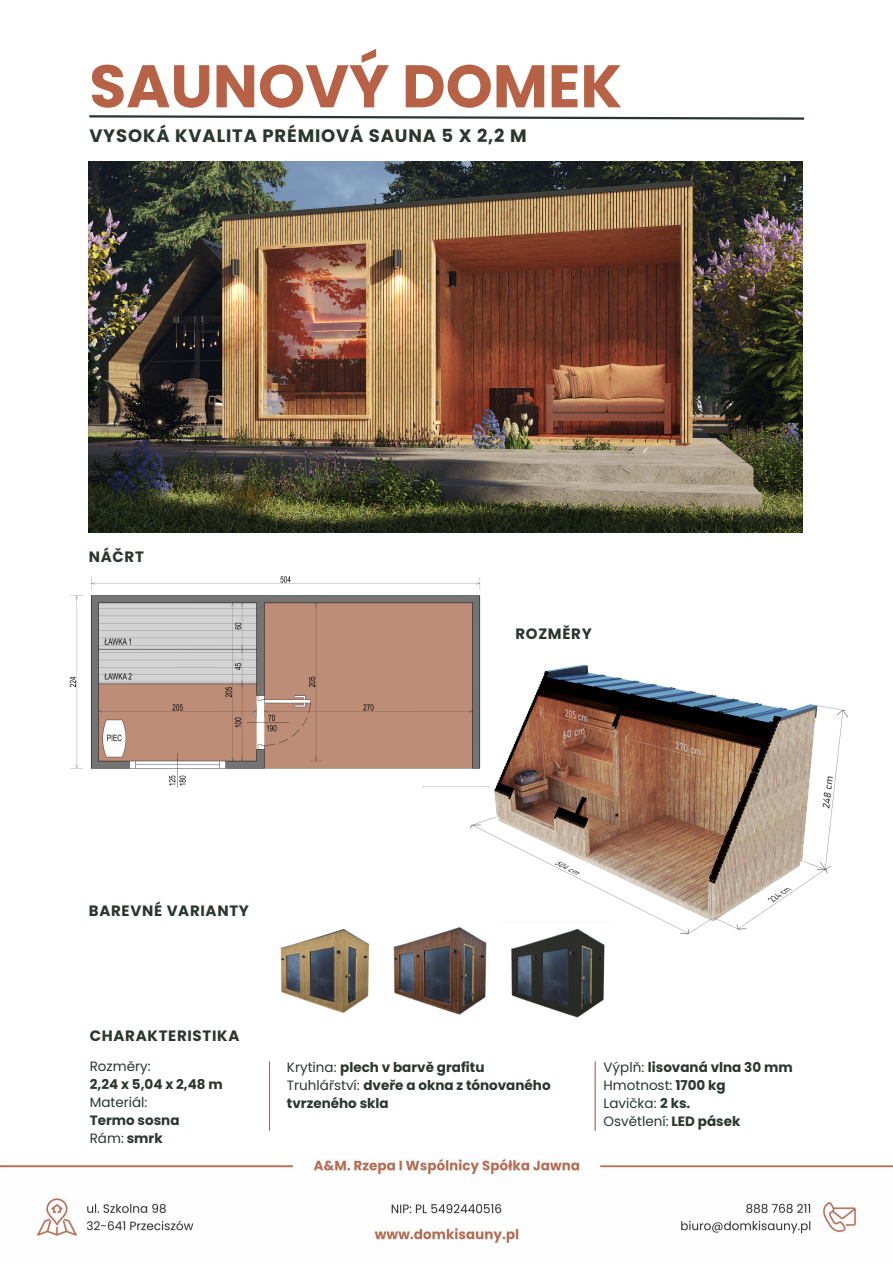
<style>
.page{position:relative;width:893px;height:1264px;background:#fff}
.page>*{position:absolute;margin:0;border:0;box-sizing:border-box;transform-origin:0 0}
.t1{font:700 60px "Poppins";color:#b76146}
.t2{font:700 18px "Poppins";letter-spacing:.045em;color:#2a362f}
.t3{font:700 15px "Poppins";letter-spacing:.045em;color:#2a362f}
.t4{font:700 13.5px/18px "Poppins";color:#2a362f}
.t5{font:13.5px "Poppins";color:#2a362f}
.s1{font-weight:700}
.s2{font-weight:400}
</style>
<div class="page">
<svg style="left:89px;top:115px;width:716px;height:5px"></svg>
<img style="left:280px;top:929px;width:90px;height:84px">
<img style="left:393px;top:927px;width:212px;height:91px">
<hr style="left:269px;top:1061px;width:1px;height:69px;background:#b76146">
<hr style="left:594px;top:1061px;width:1px;height:69px;background:#b76146">
<img style="left:0;top:1159px;width:892px;height:85px">
<img style="left:468px;top:664px;width:380px;height:273px">
<img style="left:69px;top:576px;width:421px;height:211px">
<img style="left:89px;top:162px;width:713px;height:370px">
<p class="t1" style="left:89px;top:44px;width:534px">SAUNOVÝ DOMEK</p>
<p class="t2" style="left:89px;top:123px;width:438px">VYSOKÁ KVALITA PRÉMIOVÁ SAUNA 5 X 2,2 M</p>
<p class="t3" style="left:89px;top:546px;width:57px">NÁČRT</p>
<h3 class="t3" style="left:515px;top:623px;width:78px">ROZMĚRY</h3>
<p class="t3" style="left:89px;top:899px;width:162px">BAREVNÉ VARIANTY</p>
<p class="t3" style="left:90px;top:1024px;width:151px">CHARAKTERISTIKA</p>
<h1 class="t5" style="left:90px;top:1056px;width:62px">Rozměry:</h1>
<h2 class="t4" style="left:90px;top:1074px;width:134px">2,24 x 5,04 x 2,48 m</h2>
<p class="t5" style="left:90px;top:1092px;width:59px">Materiál:</p>
<h3 class="t4" style="left:90px;top:1110px;width:91px">Termo sosna</h3>
<p class="t5" style="left:90px;top:1128px;width:74px">Rám: <span class="s1">smrk</span></p>
<p class="t4" style="left:287px;top:1058px;width:199px"><span class="s2">Krytina:</span> plech v barvě grafitu</p>
<p class="t4" style="left:287px;top:1076px;width:265px"><span class="s2">Truhlářství:</span> dveře a okna z tónovaného tvrzeného skla</p>
<p class="t4" style="left:603px;top:1058px;width:191px"><span class="s2">Výplň:</span> lisovaná vlna 30 mm</p>
<p class="t5" style="left:603px;top:1076px;width:124px">Hmotnost: <span class="s1">1700 kg</span></p>
<p class="t5" style="left:603px;top:1094px;width:88px">Lavička: <span class="s1">2 ks.</span></p>
<p class="t5" style="left:603px;top:1112px;width:138px">Osvětlení: <span class="s1">LED pásek</span></p>
</div>
